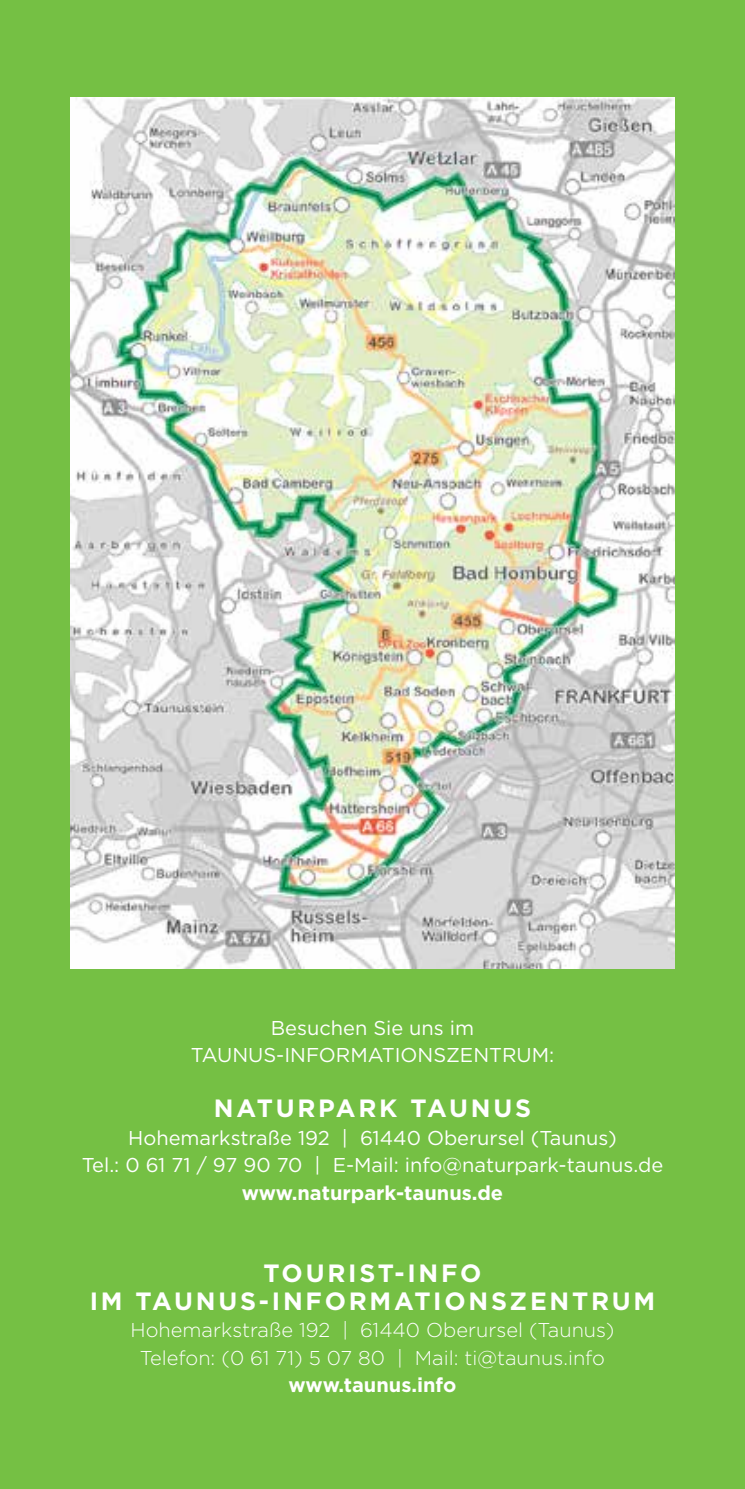
<style>
.page{position:relative;width:745px;height:1489px;background:#fff}
.page>*{position:absolute;margin:0;border:0;box-sizing:border-box;transform-origin:0 0}
.t1{font:700 25px/27.5px "Gotham";letter-spacing:.11em;color:#fff;text-align:center}
.t2{font:20px/27.5px "Gotham";color:#fff;text-align:center}
.t3{font:300 20px/27.5px "Gotham";color:#fff;text-align:center}
.t4{font:700 20px "Gotham";color:#fff}
</style>
<div class="page">
<div style="left:0;top:0;width:744px;height:1488px;background:#75c044"></div>
<img style="left:71px;top:97px;width:602px;height:871px">
<p class="t2" style="left:190px;top:1013px;width:365px">Besuchen Sie uns im<br>TAUNUS-INFORMATIONSZENTRUM:</p>
<p class="t1" style="left:214px;top:1094px;width:318px">NATURPARK TAUNUS</p>
<p class="t2" style="left:82px;top:1123px;width:582px">Hohemarkstraße 192 | 61440 Oberursel (Taunus)<br>Tel.: 0 61 71 / 97 90 70 | E-Mail: info@naturpark-taunus.de</p>
<p class="t4" style="left:242px;top:1179px;width:263px">www.naturpark-taunus.de</p>
<p class="t1" style="left:90px;top:1259px;width:566px">TOURIST-INFO<br>IM TAUNUS-INFORMATIONSZENTRUM</p>
<p class="t3" style="left:130px;top:1315px;width:485px">Hohemarkstraße 192 | 61440 Oberursel (Taunus)<br>Telefon: (0 61 71) 5 07 80 | Mail: ti@taunus.info</p>
<p class="t4" style="left:288px;top:1371px;width:169px">www.taunus.info</p>
</div>
